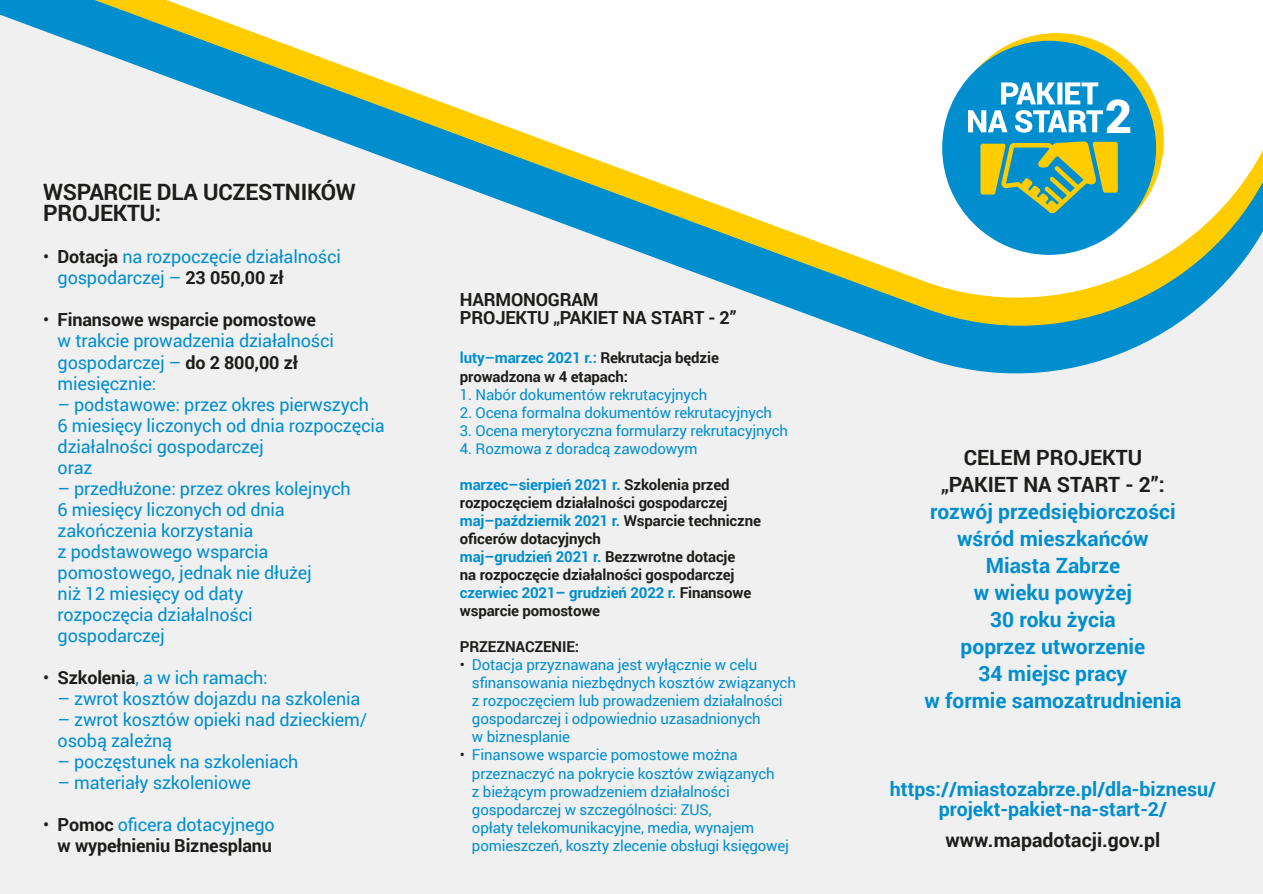
<style>
.page{position:relative;width:1263px;height:894px;background:#fff}
.page>*{position:absolute;margin:0;border:0;box-sizing:border-box;transform-origin:0 0}
.t1{font:900 46.65px "Roboto";color:#fff}
.t2{font:700 22.5px/21px "Roboto";letter-spacing:-.01em;color:#1d1d1b}
.t3{font:700 21px/27px "Roboto";color:#008ecf;text-align:center}
.t4{font:700 21px/27px "Roboto";color:#1d1d1b;text-align:center}
.t5{font:700 19.5px/19.5px "Roboto";color:#008ecf;text-align:center}
.t6{font:700 19.5px "Roboto";color:#1d1d1b}
.t7{font:18px/21px "Roboto";letter-spacing:-.01em;color:#008ecf}
.t8{font:700 18px/21px "Roboto";letter-spacing:-.01em;color:#1d1d1b;text-align:right}
.t9{font:15px/18px "Roboto";letter-spacing:-.01em;color:#008ecf}
.t10{font:700 15px/18px "Roboto";letter-spacing:-.01em;color:#1d1d1b}
.s1{color:#1d1d1b}
.s2{font-weight:700;color:#1d1d1b}
.s3{font-weight:400}
.s4{font-weight:400;color:#008ecf}
.s5{color:#008ecf}
</style>
<div class="page">
<div style="left:0;top:0;width:1263px;height:893px;background:#f0f0f0"></div>
<svg style="left:855px;top:332px;width:309px;height:27px;fill:#008ecf"></svg>
<svg style="left:0;top:0;width:1263px;height:332px"></svg>
<svg style="left:950px;top:33px;width:214px;height:214px;background:#f8cb0d"></svg>
<div style="left:942px;top:41px;width:214px;height:214px;background:#008ecf;border-radius:50%"></div>
<svg style="left:980px;top:141px;width:138px;height:72px"></svg>
<svg style="left:968px;top:110px;width:135px;height:23px"></svg>
<svg style="left:1001px;top:82px;width:97px;height:22px"></svg>
<p class="t2" style="left:43px;top:181px;width:314px">WSPARCIE DLA UCZESTNIKÓW<br>PROJEKTU:</p>
<p class="t7" style="left:58px;top:246px;width:285px;text-indent:-15px"><span class="s1">•</span> <span class="s2">Dotacja</span> na rozpoczęcie działalności gospodarczej – <span class="s2">23 050,00 zł</span></p>
<p class="t7" style="left:58px;top:309px;width:278px;text-indent:-15px"><span class="s1">•</span> <span class="s2">Finansowe wsparcie pomostowe </span>w trakcie prowadzenia działalności gospodarczej – <span class="s2">do 2 800,00 zł </span>miesięcznie:</p>
<p class="t7" style="left:58px;top:393px;width:328px">– podstawowe: przez okres pierwszych<br>6 miesięcy liczonych od dnia rozpoczęcia działalności gospodarczej<br>oraz</p>
<p class="t7" style="left:58px;top:477px;width:295px">– przedłużone: przez okres kolejnych<br>6 miesięcy liczonych od dnia zakończenia korzystania<br>z podstawowego wsparcia pomostowego, jednak nie dłużej<br>niż 12 miesięcy od daty<br>rozpoczęcia działalności gospodarczej</p>
<p class="t7" style="left:43px;top:666px;width:226px"><span class="s1">•</span> <span class="s2">Szkolenia</span>, a w ich ramach:</p>
<p class="t7" style="left:58px;top:687px;width:304px">– zwrot kosztów dojazdu na szkolenia</p>
<p class="t7" style="left:58px;top:708px;width:311px">– zwrot kosztów opieki nad dzieckiem/ osobą zależną</p>
<p class="t7" style="left:58px;top:750px;width:242px">– poczęstunek na szkoleniach</p>
<p class="t7" style="left:58px;top:771px;width:195px">– materiały szkoleniowe</p>
<p class="t8" style="left:43px;top:813px;width:233px"><span class="s3">•</span> Pomoc <span class="s4">oficera dotacyjnego </span>w wypełnieniu Biznesplanu</p>
<p class="t8" style="left:460px;top:289px;width:278px;line-height:18px;text-align:left">HARMONOGRAM<br>PROJEKTU „PAKIET NA START - 2”</p>
<p class="t10" style="left:460px;top:347px;width:261px;line-height:19.5px"><span class="s5">luty–marzec 2021 r.:</span> Rekrutacja będzie prowadzona w 4 etapach:</p>
<p class="t9" style="left:460px;top:385px;width:249px">1. Nabór dokumentów rekrutacyjnych</p>
<p class="t9" style="left:460px;top:403px;width:314px">2. Ocena formalna dokumentów rekrutacyjnych</p>
<p class="t9" style="left:460px;top:421px;width:330px">3. Ocena merytoryczna formularzy rekrutacyjnych</p>
<p class="t9" style="left:460px;top:439px;width:239px">4. Rozmowa z doradcą zawodowym</p>
<p class="t10" style="left:460px;top:475px;width:303px"><span class="s5">marzec–sierpień 2021 r.</span> Szkolenia przed rozpoczęciem działalności gospodarczej <span class="s5">maj–październik 2021 r.</span> Wsparcie techniczne oficerów dotacyjnych<br><span class="s5">maj–grudzień 2021 r.</span> Bezzwrotne dotacje<br>na rozpoczęcie działalności gospodarczej <span class="s5">czerwiec 2021– grudzień 2022 r.</span> Finansowe wsparcie pomostowe</p>
<p class="t10" style="left:460px;top:637px;width:121px">PRZEZNACZENIE:</p>
<p class="t9" style="left:472px;top:655px;width:325px;text-indent:-12px"><span class="s1">•</span> Dotacja przyznawana jest wyłącznie w celu sfinansowania niezbędnych kosztów związanych z rozpoczęciem lub prowadzeniem działalności gospodarczej i odpowiednio uzasadnionych<br>w biznesplanie</p>
<p class="t9" style="left:472px;top:745px;width:319px;text-indent:-12px"><span class="s1">•</span> Finansowe wsparcie pomostowe można przeznaczyć na pokrycie kosztów związanych<br>z bieżącym prowadzeniem działalności gospodarczej w szczególności: ZUS,<br>opłaty telekomunikacyjne, media, wynajem pomieszczeń, koszty zlecenie obsługi księgowej</p>
<h1 class="t1" style="left:1105px;top:84px;width:29px">2</h1>
<p class="t4" style="left:941px;top:443px;width:225px">CELEM PROJEKTU „PAKIET NA START - 2”:</p>
<p class="t3" style="left:924px;top:497px;width:259px">rozwój przedsiębiorczości wśród mieszkańców<br>Miasta Zabrze<br>w wieku powyżej<br>30 roku życia<br>poprzez utworzenie<br>34 miejsc pracy<br>w formie samozatrudnienia</p>
<p class="t5" style="left:890px;top:778px;width:328px">https://miastozabrze.pl/dla-biznesu/ projekt-pakiet-na-start-2/</p>
<p class="t6" style="left:946px;top:826px;width:216px">www.mapadotacji.gov.pl</p>
</div>
